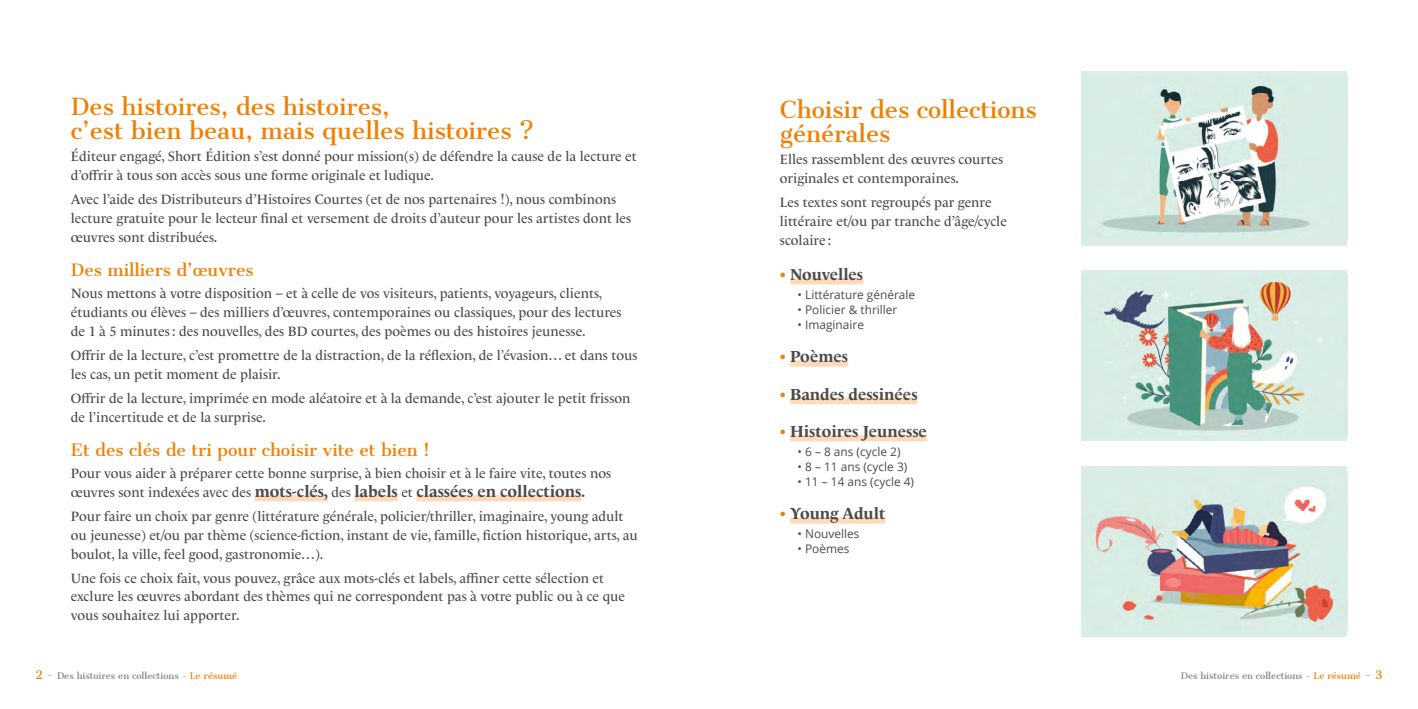
<style>
.page{position:relative;width:1418px;height:709px;background:#fff}
.page>*{position:absolute;margin:0;border:0;box-sizing:border-box;transform-origin:0 0}
.t1{font:22.5px/23.8px "Cantata One";color:#f07f00}
.t2{font:700 16.25px "Le Monde Livre Cla Std";color:#4a4a49}
.t3{font:16.25px "Cantata One";color:#f07f00}
.t4{font:13.75px/18.8px "Le Monde Livre Cla Std";color:#4a4a49}
.t5{font:11.88px "Open Sans";color:#4a4a49}
.t6{font:8.75px "Cantata One";color:#7a8286}
.s1{font-weight:400;font-size:13.75px}
.s2{color:#f07f00}
.s3{font-size:11.25px;color:#f07f00}
</style>
<div class="page">
<div style="left:790px;top:278px;width:73px;height:6px;background:#fddbba"></div>
<div style="left:790px;top:360px;width:58px;height:7px;background:#fddbba"></div>
<div style="left:790px;top:398px;width:127px;height:6px;background:#fddbba"></div>
<div style="left:790px;top:435px;width:137px;height:6px;background:#fddbba"></div>
<div style="left:790px;top:517px;width:95px;height:6px;background:#fddbba"></div>
<div style="left:255px;top:495px;width:73px;height:6px;background:#fddbba"></div>
<div style="left:354px;top:495px;width:44px;height:6px;background:#fddbba"></div>
<div style="left:416px;top:495px;width:165px;height:6px;background:#fddbba"></div>
<div style="left:1081px;top:466px;width:265px;height:170px;background:#daede6"></div>
<img style="left:1095px;top:486px;width:239px;height:139px">
<div style="left:1081px;top:71px;width:265px;height:174px;background:#daede6"></div>
<img style="left:1101px;top:85px;width:209px;height:148px">
<div style="left:1081px;top:271px;width:265px;height:170px;background:#daede6"></div>
<img style="left:1103px;top:279px;width:219px;height:152px">
<h1 class="t1" style="left:71px;top:95px;width:464px">Des histoires, des histoires,<br>c’est bien beau, mais quelles histoires ?</h1>
<p class="t4" style="left:71px;top:147px;width:567px">Éditeur engagé, Short Édition s’est donné pour mission(s) de défendre la cause de la lecture et d’offrir à tous son accès sous une forme originale et ludique.</p>
<p class="t4" style="left:71px;top:190px;width:562px">Avec l’aide des Distributeurs d’Histoires Courtes (et de nos partenaires !), nous combinons lecture gratuite pour le lecteur final et versement de droits d’auteur pour les artistes dont les œuvres sont distribuées.</p>
<p class="t3" style="left:71px;top:260px;width:184px">Des milliers d’œuvres</p>
<p class="t4" style="left:71px;top:284px;width:552px">Nous mettons à votre disposition – et à celle de vos visiteurs, patients, voyageurs, clients, étudiants ou élèves – des milliers d’œuvres, contemporaines ou classiques, pour des lectures de 1 à 5 minutes : des nouvelles, des BD courtes, des poèmes ou des histoires jeunesse.</p>
<p class="t4" style="left:71px;top:346px;width:568px">Offrir de la lecture, c’est promettre de la distraction, de la réflexion, de l’évasion… et dans tous les cas, un petit moment de plaisir.</p>
<p class="t4" style="left:71px;top:389px;width:561px">Offrir de la lecture, imprimée en mode aléatoire et à la demande, c’est ajouter le petit frisson de l’incertitude et de la surprise.</p>
<p class="t3" style="left:71px;top:440px;width:360px">Et des clés de tri pour choisir vite et bien !</p>
<p class="t4" style="left:71px;top:464px;width:542px">Pour vous aider à préparer cette bonne surprise, à bien choisir et à le faire vite, toutes nos</p>
<p class="t2" style="left:71px;top:482px;width:516px"><span class="s1">œuvres sont indexées avec des</span> mots-clés, <span class="s1">des</span> labels <span class="s1">et</span> classées en collections.</p>
<p class="t4" style="left:71px;top:507px;width:568px">Pour faire un choix par genre (littérature générale, policier/thriller, imaginaire, young adult ou jeunesse) et/ou par thème (science-fiction, instant de vie, famille, fiction historique, arts, au boulot, la ville, feel good, gastronomie…).</p>
<p class="t4" style="left:71px;top:568px;width:555px">Une fois ce choix fait, vous pouvez, grâce aux mots-clés et labels, affiner cette sélection et exclure les œuvres abordant des thèmes qui ne correspondent pas à votre public ou à ce que vous souhaitez lui apporter.</p>
<h1 class="t1" style="left:780px;top:98px;width:258px">Choisir des collections générales</h1>
<p class="t4" style="left:780px;top:150px;width:225px">Elles rassemblent des œuvres courtes originales et contemporaines.</p>
<p class="t4" style="left:780px;top:193px;width:228px">Les textes sont regroupés par genre littéraire et/ou par tranche d’âge/cycle scolaire :</p>
<p class="t2" style="left:780px;top:265px;width:85px"><span class="s2">•</span> Nouvelles</p>
<p class="t5" style="left:797px;top:286px;width:119px">• Littérature générale</p>
<p class="t5" style="left:797px;top:301px;width:101px">• Policier &amp; thriller</p>
<p class="t5" style="left:797px;top:316px;width:68px">• Imaginaire</p>
<p class="t2" style="left:780px;top:347px;width:70px"><span class="s2">•</span> Poèmes</p>
<p class="t2" style="left:780px;top:384px;width:139px"><span class="s2">•</span> Bandes dessinées</p>
<p class="t2" style="left:780px;top:422px;width:149px"><span class="s2">•</span> Histoires Jeunesse</p>
<p class="t5" style="left:797px;top:443px;width:104px">• 6 – 8 ans (cycle 2)</p>
<p class="t5" style="left:797px;top:458px;width:111px">• 8 – 11 ans (cycle 3)</p>
<p class="t5" style="left:797px;top:473px;width:118px">• 11 – 14 ans (cycle 4)</p>
<p class="t2" style="left:780px;top:504px;width:107px"><span class="s2">•</span> Young Adult</p>
<p class="t5" style="left:797px;top:525px;width:63px">• Nouvelles</p>
<p class="t5" style="left:797px;top:540px;width:53px">• Poèmes</p>
<p class="t6" style="left:35px;top:670px;width:203px"><span class="s3">2 -</span> Des histoires en collections - <span class="s2">Le résumé</span></p>
<p class="t6" style="left:1180px;top:670px;width:203px">Des histoires en collections - <span class="s2">Le résumé</span> <span class="s3">- 3</span></p>
</div>
